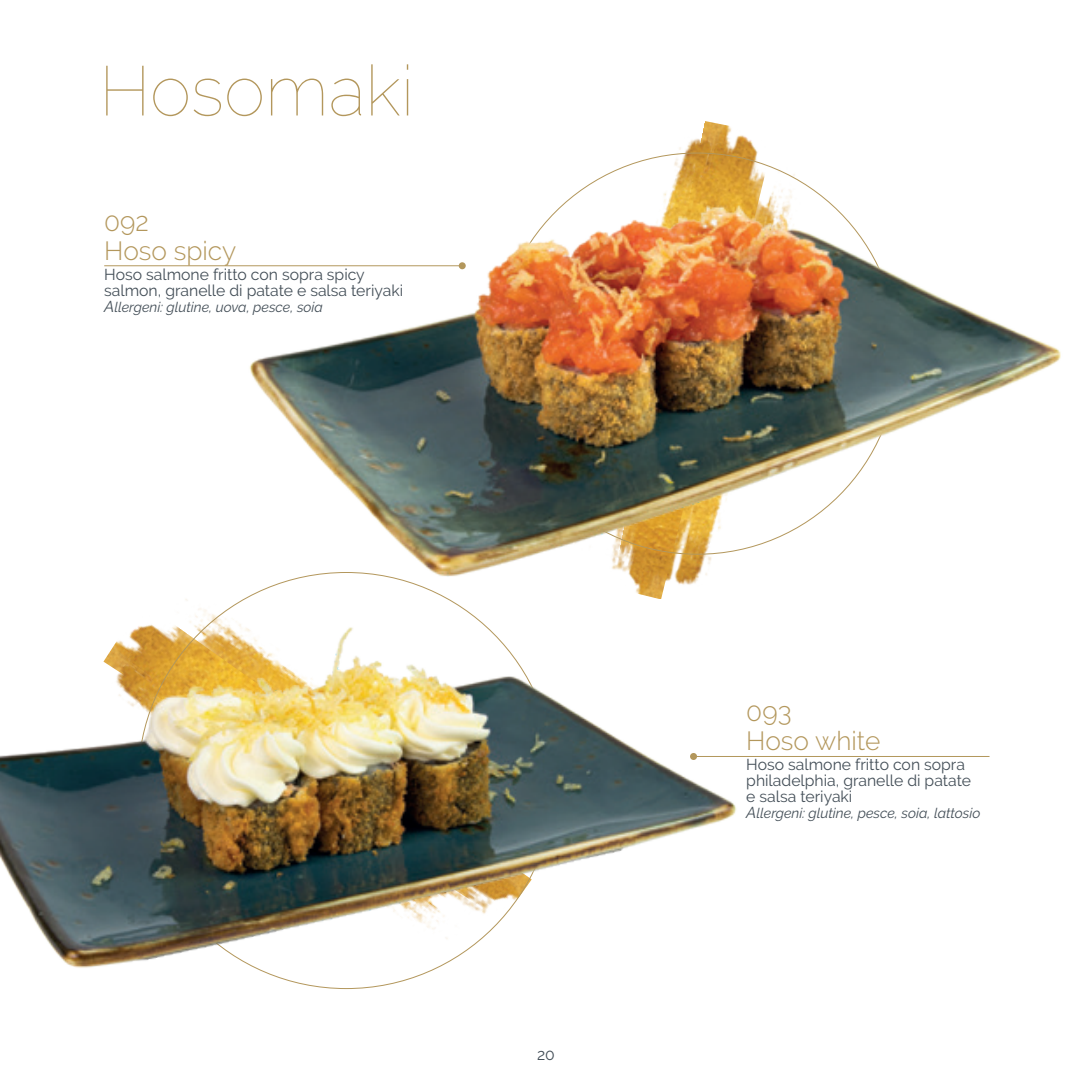
<style>
.page{position:relative;width:1092px;height:1092px;background:#fff}
.page>*{position:absolute;margin:0;border:0;box-sizing:border-box;transform-origin:0 0}
.t1{font:100 70px "Raleway";color:#b3975c}
.t2{font:300 26.25px "Raleway";color:#b3975c}
.t3{font:15.75px/15.8px "Raleway";color:#434e57}
.t4{font:italic 14px "Raleway";color:#434e57}
.s1{font-size:15.75px}
</style>
<div class="page">
<img style="left:598px;top:121px;width:176px;height:478px">
<img style="left:0;top:617px;width:737px;height:373px">
<img style="left:228px;top:179px;width:833px;height:417px">
<hr style="left:104px;top:265px;width:358px;height:1px;background:#b3975c">
<div style="left:458px;top:262px;width:7px;height:7px;background:#b3975c;border-radius:50%"></div>
<hr style="left:693px;top:756px;width:296px;height:1px;background:#b3975c">
<div style="left:690px;top:753px;width:7px;height:7px;background:#b3975c;border-radius:50%"></div>
<p class="t1" style="left:99px;top:50px;width:316px">Hosomaki</p>
<p class="t2" style="left:104px;top:206px;width:46px">092</p>
<p class="t2" style="left:104px;top:236px;width:133px">Hoso spicy</p>
<p class="t3" style="left:104px;top:266px;width:300px">Hoso salmone fritto con sopra spicy salmon, granelle di patate e salsa teriyaki</p>
<p class="t4" style="left:104px;top:298px;width:220px"><span class="s1">A</span>llergeni: glutine, uova, pesce, soia</p>
<p class="t3" style="left:537px;top:1046px;width:19px">20</p>
<p class="t2" style="left:746px;top:696px;width:47px">093</p>
<p class="t2" style="left:746px;top:725px;width:135px">Hoso white</p>
<p class="t3" style="left:746px;top:756px;width:226px">Hoso salmone fritto con sopra philadelphia, granelle di patate</p>
<p class="t3" style="left:746px;top:788px;width:108px">e salsa teriyaki</p>
<p class="t4" style="left:746px;top:804px;width:236px"><span class="s1">A</span>llergeni: glutine, pesce, soia, lattosio</p>
</div>
